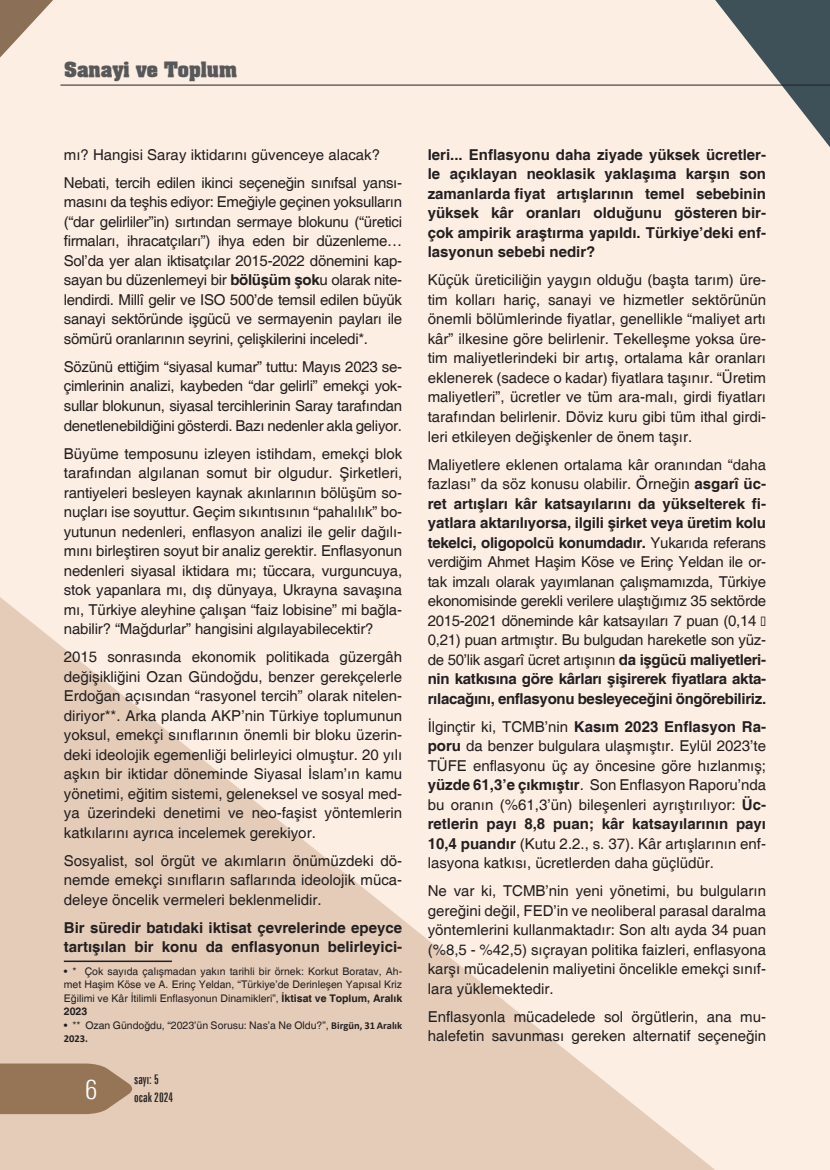
<style>
.page{position:relative;width:830px;height:1170px;background:#fff}
.page>*{position:absolute;margin:0;border:0;box-sizing:border-box;transform-origin:0 0}
.t1{font:300 condensed 27px "Zurich BT";color:#fff}
.t2{font:700 18px "TR Aardvark";color:#57585a}
.bultenmetin{font:15px/19.5px "Helvetica";color:#231f20;text-align:justify}
.bultenmetin-2{font:700 15px/19.5px "Helvetica";color:#231f20}
.t3{font:extra-condensed 13.5px/18px "Zurich BT";color:#231f20}
.t4{font:10.5px/13.5px "Helvetica";color:#231f20;text-align:justify}
.s1{font-weight:700}
.s2{font-family:"Calibri";font-weight:700}
</style>
<div class="page">
<div style="left:0;top:0;width:829px;height:1169px;background:#fdeee3"></div>
<svg style="left:0;top:0;width:53px;height:58px"></svg>
<svg style="left:714px;top:0;width:115px;height:146px"></svg>
<svg style="left:0;top:597px;width:714px;height:572px"></svg>
<svg style="left:0;top:1063px;width:133px;height:50px;background:#9f7f62"></svg>
<hr style="left:60px;top:85px;width:769px;height:1px;background:#231f20">
<hr style="left:64px;top:960px;width:108px;height:1px;background:#231f20">
<p class="t2" style="left:64px;top:56px;width:174px">Sanayi ve Toplum</p>
<p class="bultenmetin" style="left:64px;top:145px;width:317px">mı? Hangisi Saray iktidarını güvenceye alacak?</p>
<p class="bultenmetin" style="left:64px;top:173px;width:340px">Nebati, tercih edilen ikinci seçeneğin sınıfsal yansı&shy;masını da teşhis ediyor: Emeğiyle geçinen yoksulların (“dar gelirliler”in) sırtından sermaye blokunu (“üretici firmaları, ihracatçıları”) ihya eden bir düzenleme… Sol’da yer alan iktisatçılar 2015-2022 dönemini kap&shy;sayan bu düzenlemeyi bir <span class="s1">bölüşüm şok</span>u olarak nite&shy;lendirdi. Millî gelir ve ISO 500’de temsil edilen büyük sanayi sektöründe işgücü ve sermayenin payları ile sömürü oranlarının seyrini, çelişkilerini inceledi*.</p>
<p class="bultenmetin" style="left:64px;top:357px;width:340px">Sözünü ettiğim “siyasal kumar” tuttu: Mayıs 2023 se&shy;çimlerinin analizi, kaybeden “dar gelirli” emekçi yok&shy;sullar blokunun, siyasal tercihlerinin Saray tarafından denetlenebildiğini gösterdi. Bazı nedenler akla geliyor.</p>
<p class="bultenmetin" style="left:64px;top:444px;width:340px">Büyüme temposunu izleyen istihdam, emekçi blok tarafından algılanan somut bir olgudur. Şirketleri, rantiyeleri besleyen kaynak akınlarının bölüşüm so&shy;nuçları ise soyuttur. Geçim sıkıntısının “pahalılık” bo&shy;yutunun nedenleri, enflasyon analizi ile gelir dağılı&shy;mını birleştiren soyut bir analiz gerektir. Enflasyonun nedenleri siyasal iktidara mı; tüccara, vurguncuya, stok yapanlara mı, dış dünyaya, Ukrayna savaşına mı, Türkiye aleyhine çalışan “faiz lobisine” mi bağla&shy;nabilir? “Mağdurlar” hangisini algılayabilecektir?</p>
<p class="bultenmetin" style="left:64px;top:647px;width:340px">2015 sonrasında ekonomik politikada güzergâh değişikliğini Ozan Gündoğdu, benzer gerekçelerle Erdoğan açısından “rasyonel tercih” olarak nitelen&shy;diriyor**. Arka planda AKP’nin Türkiye toplumunun yoksul, emekçi sınıflarının önemli bir bloku üzerin&shy;deki ideolojik egemenliği belirleyici olmuştur. 20 yılı aşkın bir iktidar döneminde Siyasal İslam’ın kamu yönetimi, eğitim sistemi, geleneksel ve sosyal med&shy;ya üzerindeki denetimi ve neo-faşist yöntemlerin katkılarını ayrıca incelemek gerekiyor.</p>
<p class="bultenmetin" style="left:64px;top:851px;width:340px">Sosyalist, sol örgüt ve akımların önümüzdeki dö&shy;nemde emekçi sınıfların saflarında ideolojik müca&shy;deleye öncelik vermeleri beklenmelidir.</p>
<p class="bultenmetin-2" style="left:64px;top:918px;width:340px">Bir süredir batıdaki iktisat çevrelerinde epeyce tartışılan bir konu da enflasyonun belirleyici-</p>
<p class="t4" style="left:64px;top:964px;width:340px">• * Çok sayıda çalışmadan yakın tarihli bir örnek: Korkut Boratav, Ah&shy;met Haşim Köse ve A. Erinç Yeldan, “Türkiye’de Derinleşen Yapısal Kriz Eğilimi ve Kâr İtilimli Enflasyonun Dinamikleri”, <span class="s1">İktisat ve Toplum, Aralık 2023</span></p>
<p class="t4" style="left:64px;top:1018px;width:340px">• ** Ozan Gündoğdu, “2023’ün Sorusu: Nas’a Ne Oldu?”, <span class="s2">Birgün, 31 Aralık<br>2023.</span></p>
<h1 class="t1" style="left:85px;top:1072px;width:14px">6</h1>
<p class="t3" style="left:134px;top:1069px;width:41px">sayı: 5 ocak 2024</p>
<p class="bultenmetin-2" style="left:427px;top:145px;width:340px;text-align:justify">leri... Enflasyonu daha ziyade yüksek ücretler&shy;le açıklayan neoklasik yaklaşıma karşın son zamanlarda fiyat artışlarının temel sebebinin yüksek kâr oranları olduğunu gösteren bir&shy;çok ampirik araştırma yapıldı. Türkiye’deki enf&shy;lasyonun sebebi nedir?</p>
<p class="bultenmetin" style="left:427px;top:271px;width:340px">Küçük üreticiliğin yaygın olduğu (başta tarım) üre&shy;tim kolları hariç, sanayi ve hizmetler sektörünün önemli bölümlerinde fiyatlar, genellikle “maliyet artı kâr” ilkesine göre belirlenir. Tekelleşme yoksa üre&shy;tim maliyetlerindeki bir artış, ortalama kâr oranları eklenerek (sadece o kadar) fiyatlara taşınır. “Üretim maliyetleri”, ücretler ve tüm ara-malı, girdi fiyatları tarafından belirlenir. Döviz kuru gibi tüm ithal girdi&shy;leri etkileyen değişkenler de önem taşır.</p>
<p class="bultenmetin" style="left:427px;top:455px;width:340px">Maliyetlere eklenen ortalama kâr oranından “daha fazlası” da söz konusu olabilir. Örneğin <span class="s1">asgarî üc&shy;ret artışları kâr katsayılarını da yükselterek fi&shy;yatlara aktarılıyorsa, ilgili şirket veya üretim kolu tekelci, oligopolcü konumdadır.</span> Yukarıda referans verdiğim Ahmet Haşim Köse ve Erinç Yeldan ile or&shy;tak imzalı olarak yayımlanan çalışmamızda, Türkiye ekonomisinde gerekli verilere ulaştığımız 35 sektörde 2015-2021 döneminde kâr katsayıları 7 puan (0,14 → 0,21) puan artmıştır. Bu bulgudan hareketle son yüz&shy;de 50’lik asgarî ücret artışının <span class="s1">da işgücü maliyetleri&shy;nin katkısına göre kârları şişirerek fiyatlara akta&shy;rılacağını, enflasyonu besleyeceğini öngörebiliriz.</span></p>
<p class="bultenmetin" style="left:427px;top:717px;width:340px">İlginçtir ki, TCMB’nin <span class="s1">Kasım 2023 Enflasyon Ra&shy;poru</span> da benzer bulgulara ulaşmıştır. Eylül 2023’te TÜFE enflasyonu üç ay öncesine göre hızlanmış; <span class="s1">yüzde 61,3’e çıkmıştır</span>. Son Enflasyon Raporu’nda bu oranın (%61,3’ün) bileşenleri ayrıştırılıyor: <span class="s1">Üc&shy;retlerin payı 8,8 puan; kâr katsayılarının payı 10,4 puandır</span> (Kutu 2.2., s. 37). Kâr artışlarının enf&shy;lasyona katkısı, ücretlerden daha güçlüdür.</p>
<p class="bultenmetin" style="left:427px;top:881px;width:340px">Ne var ki, TCMB’nin yeni yönetimi, bu bulguların gereğini değil, FED’in ve neoliberal parasal daralma yöntemlerini kullanmaktadır: Son altı ayda 34 puan (%8,5 - %42,5) sıçrayan politika faizleri, enflasyona karşı mücadelenin maliyetini öncelikle emekçi sınıf&shy;lara yüklemektedir.</p>
<p class="bultenmetin" style="left:427px;top:1007px;width:340px">Enflasyonla mücadelede sol örgütlerin, ana mu&shy;halefetin savunması gereken alternatif seçeneğin</p>
</div>
